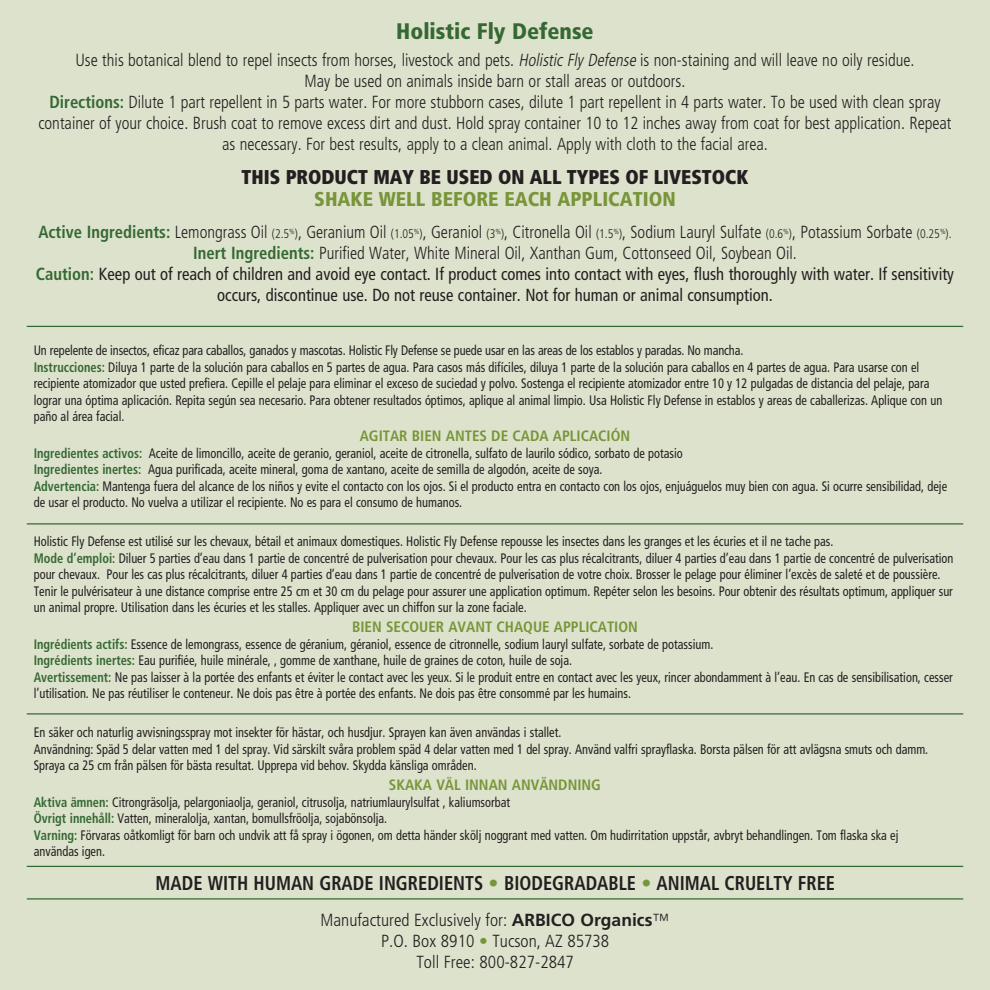
<style>
.page{position:relative;width:990px;height:990px;background:#dde2cc}
.page>*{position:absolute;margin:0;border:0;box-sizing:border-box;transform-origin:0 0}
.t1{font:900 condensed 22.5px "Frutiger LT Std";color:#356934}
.t2{font:700 condensed 20px "Frutiger LT Std";color:#231f20;scale:.92 1}
.t3{font:900 condensed 20px "Frutiger LT Std";color:#231f20;scale:.95 1}
.SHAKE_WELL_BEFORE_EA{font:900 condensed 20px "Frutiger LT Std";color:#789539}
.t4{font:300 condensed 17.5px/21px "Frutiger LT Std";color:#231f20;text-align:center;scale:.95 1}
.t5{font:condensed 17.5px/21px "Frutiger LT Std";color:#231f20;text-align:center;scale:.95 1}
.t6{font:300 condensed 17.5px/21px "Frutiger LT Std";color:#231f20;text-align:center}
.SHAKE_WELL_BEFORE_EA-2{font:700 condensed 15px "Frutiger LT Std";color:#789539}
.t7{font:condensed 13.75px/16.5px "Frutiger LT Std";color:#231f20;scale:.9 1}
.s1{font-style:italic}
.s2{font-weight:700;color:#356934}
.s3{font-size:12.5px}
.s4{color:#789539}
.s5{font-weight:700;font-stretch:normal}
</style>
<div class="page">
<hr style="left:27px;top:326px;width:936px;height:1px;background:#356934">
<hr style="left:27px;top:523px;width:936px;height:2px;background:#356934">
<hr style="left:27px;top:713px;width:936px;height:2px;background:#356934">
<hr style="left:27px;top:866px;width:936px;height:1px;background:#356934">
<hr style="left:27px;top:898px;width:936px;height:2px;background:#356934">
<p class="t1" style="left:396px;top:18px;width:199px">Holistic Fly Defense</p>
<p class="t4" style="left:75px;top:50px;width:885px">Use this botanical blend to repel insects from horses, livestock and pets. <span class="s1">HolisticFlyDefense</span> is non-staining and will leave no oily residue.</p>
<p class="t4" style="left:305px;top:71px;width:402px">May be used on animals inside barn or stall areas or outdoors.</p>
<p class="t4" style="left:38px;top:92px;width:963px"><span class="s2">Directions:</span> Dilute 1 part repellent in 5 parts water. For more stubborn cases, dilute 1 part repellent in 4 parts water. To be used with clean spray container of your choice. Brush coat to remove excess dirt and dust. Hold spray container 10 to 12 inches away from coat for best application. Repeat as necessary. For best results, apply to a clean animal. Apply with cloth to the facial area.</p>
<p class="t3" style="left:242px;top:165px;width:535px">THIS PRODUCT MAY BE USED ON ALL TYPES OF LIVESTOCK</p>
<p class="SHAKE_WELL_BEFORE_EA" style="left:314px;top:187px;width:363px">SHAKE WELL BEFORE EACH APPLICATION</p>
<p class="t4" style="left:38px;top:222px;width:963px"><span class="s2">Active Ingredients:</span> Lemongrass Oil <span class="s3">(2.5</span><sup>%</sup><span class="s3">)</span>, Geranium Oil <span class="s3">(1.05</span><sup>%</sup><span class="s3">)</span>, Geraniol <span class="s3">(3</span><sup>%</sup><span class="s3">)</span>, Citronella Oil <span class="s3">(1.5</span><sup>%</sup><span class="s3">)</span>, Sodium Lauryl Sulfate <span class="s3">(0.6</span><sup>%</sup><span class="s3">)</span>, Potassium Sorbate <span class="s3">(0.25</span><sup>%</sup><span class="s3">).</span></p>
<p class="t4" style="left:193px;top:243px;width:637px"><span class="s2">Inert Ingredients:</span> Purified Water, White Mineral Oil, Xanthan Gum, Cottonseed Oil, Soybean Oil.</p>
<p class="t5" style="left:36px;top:264px;width:968px"><span class="s2">Caution:</span> Keep out of reach of children and avoid eye contact. If product comes into contact with eyes, flush thoroughly with water. If sensitivity occurs, discontinue use. Do not reuse container. Not for human or animal consumption.</p>
<p class="t7" style="left:34px;top:343px;width:790px">Un repelente de insectos, eficaz para caballos, ganados y mascotas. Holistic Fly Defense se puede usar en las areas de los establos y paradas. No mancha.</p>
<p class="t7" style="left:34px;top:359px;width:1011px"><span class="s2">Instrucciones:</span> Diluya 1 parte de la solución para caballos en 5 partes de agua. Para casos más difíciles, diluya 1 parte de la solución para caballos en 4 partes de agua. Para usarse con el recipiente atomizador que usted prefiera. Cepille el pelaje para eliminar el exceso de suciedad y polvo. Sostenga el recipiente atomizador entre 10 y 12 pulgadas de distancia del pelaje, para lograr una óptima aplicación. Repita según sea necesario. Para obtener resultados óptimos, aplique al animal limpio. Usa Holistic Fly Defense in establos y areas de caballerizas. Aplique con un paño al área facial.</p>
<p class="SHAKE_WELL_BEFORE_EA-2" style="left:360px;top:427px;width:272px">AGITAR BIEN ANTES DE CADA APLICACIÓN</p>
<p class="t7" style="left:34px;top:445px;width:723px"><span class="s2">Ingredientes activos:</span> Aceite de limoncillo, aceite de geranio, geraniol, aceite de citronella, sulfato de laurilo sódico, sorbato de potasio</p>
<p class="t7" style="left:34px;top:462px;width:634px"><span class="s2">Ingredientes inertes:</span> Agua purificada, aceite mineral, goma de xantano, aceite de semilla de algodón, aceite de soya.</p>
<p class="t7" style="left:34px;top:478px;width:1016px"><span class="s2">Advertencia:</span> Mantenga fuera del alcance de los niños y evite el contacto con los ojos. Si el producto entra en contacto con los ojos, enjuáguelos muy bien con agua. Si ocurre sensibilidad, deje de usar el producto. No vuelva a utilizar el recipiente. No es para el consumo de humanos.</p>
<p class="t7" style="left:34px;top:534px;width:890px">Holistic Fly Defense est utilisé sur les chevaux, bétail et animaux domestiques. Holistic Fly Defense repousse les insectes dans les granges et les écuries et il ne tache pas.</p>
<p class="t7" style="left:34px;top:550px;width:1023px"><span class="s2">Mode d’emploi:</span> Diluer 5 parties d’eau dans 1 partie de concentré de pulverisation pour chevaux. Pour les cas plus récalcitrants, diluer 4 parties d’eau dans 1 partie de concentré de pulverisation pour chevaux. Pour les cas plus récalcitrants, diluer 4 parties d’eau dans 1 partie de concentré de pulverisation de votre choix. Brosser le pelage pour éliminer l’excès de saleté et de poussière.<br>Tenir le pulvérisateur à une distance comprise entre 25 cm et 30 cm du pelage pour assurer une application optimum. Repéter selon les besoins. Pour obtenir des résultats optimum, appliquer sur un animal propre. Utilisation dans les écuries et les stalles. Appliquer avec un chiffon sur la zone faciale.</p>
<p class="SHAKE_WELL_BEFORE_EA-2" style="left:352px;top:618px;width:287px">BIEN SECOUER AVANT CHAQUE APPLICATION</p>
<p class="t7" style="left:34px;top:636px;width:757px"><span class="s2">Ingrédients actifs:</span> Essence de lemongrass, essence de géranium, géraniol, essence de citronnelle, sodium lauryl sulfate, sorbate de potassium.</p>
<p class="t7" style="left:34px;top:653px;width:600px"><span class="s2">Ingrédients inertes:</span> Eau purifiée, huile minérale, , gomme de xanthane, huile de graines de coton, huile de soja.</p>
<p class="t7" style="left:34px;top:669px;width:1023px"><span class="s2">Avertissement:</span> Ne pas laisser à la portée des enfants et éviter le contact avec les yeux. Si le produit entre en contact avec les yeux, rincer abondamment à l’eau. En cas de sensibilisation, cesser l’utilisation. Ne pas réutiliser le conteneur. Ne dois pas être à portée des enfants. Ne dois pas être consommé par les humains.</p>
<p class="t7" style="left:34px;top:725px;width:588px">En säker och naturlig avvisningsspray mot insekter för hästar, och husdjur. Sprayen kan även användas i stallet.</p>
<p class="t7" style="left:34px;top:741px;width:995px">Användning: Späd 5 delar vatten med 1 del spray. Vid särskilt svåra problem späd 4 delar vatten med 1 del spray. Använd valfri sprayflaska. Borsta pälsen för att avlägsna smuts och damm.<br>Spraya ca 25 cm från pälsen för bästa resultat. Upprepa vid behov. Skydda känsliga områden.</p>
<p class="SHAKE_WELL_BEFORE_EA-2" style="left:389px;top:776px;width:214px">SKAKA VÄL INNAN ANVÄNDNING</p>
<p class="t7" style="left:34px;top:794px;width:531px"><span class="s2">Aktiva ämnen:</span> Citrongräsolja, pelargoniaolja, geraniol, citrusolja, natriumlaurylsulfat , kaliumsorbat</p>
<p class="t7" style="left:34px;top:811px;width:394px"><span class="s2">Övrigt innehåll:</span> Vatten, mineralolja, xantan, bomullsfröolja, sojabönsolja.</p>
<p class="t7" style="left:34px;top:827px;width:962px"><span class="s2">Varning:</span> Förvaras oåtkomligt för barn och undvik att få spray i ögonen, om detta händer skölj noggrant med vatten. Om hudirritation uppstår, avbryt behandlingen. Tom flaska ska ej användas igen.</p>
<p class="t2" style="left:156px;top:871px;width:740px">MADE WITH HUMAN GRADE INGREDIENTS <span class="s4">•</span> BIODEGRADABLE <span class="s4">•</span> ANIMAL CRUELTY FREE</p>
<p class="t6" style="left:321px;top:909px;width:351px">Manufactured Exclusively for: <span class="s5">ARBICO Organics</span>™<br>P.O. Box 8910 <span class="s4">•</span> Tucson, AZ 85738<br>Toll Free: 800-827-2847</p>
</div>
